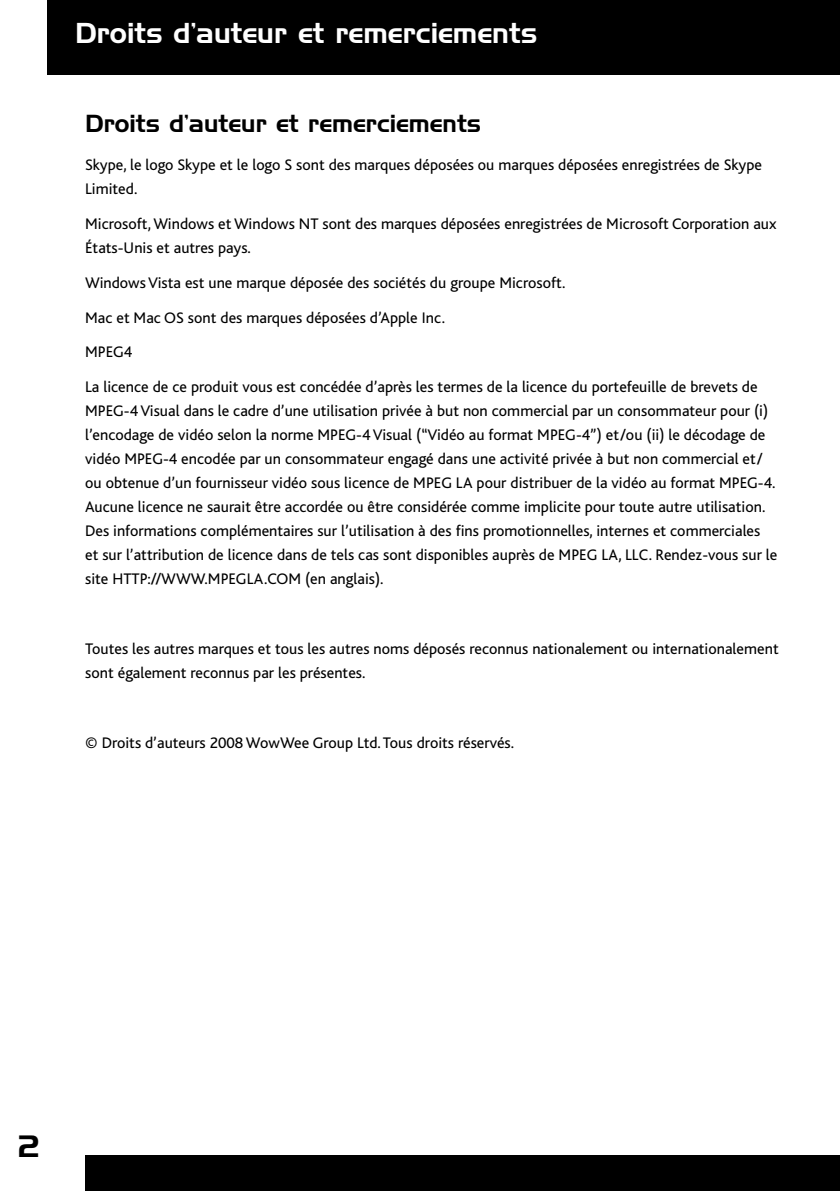
<style>
.page{position:relative;width:840px;height:1191px;background:#fff}
.page>*{position:absolute;margin:0;border:0;box-sizing:border-box;transform-origin:0 0}
.t1{font:30px "Handel Gothic BT";color:#000}
.t2{font:28px "Handel Gothic BT";color:#fff}
.t3{font:24px "Handel Gothic BT";color:#000}
.t4{font:16px/24px "Bliss";color:#000}
</style>
<div class="page">
<div style="left:47px;top:0;width:792px;height:74px;background:#000"></div>
<div style="left:85px;top:1155px;width:754px;height:36px;background:#000"></div>
<h2 class="t2" style="left:75px;top:16px;width:463px">Droits d’auteur et remerciements</h2>
<h3 class="t3" style="left:85px;top:109px;width:397px">Droits d’auteur et remerciements</h3>
<p class="t4" style="left:85px;top:153px;width:678px">Skype, le logo Skype et le logo S sont des marques déposées ou marques déposées enregistrées de Skype<br>Limited.</p>
<p class="t4" style="left:85px;top:212px;width:692px">Microsoft, Windows et Windows NT sont des marques déposées enregistrées de Microsoft Corporation aux<br>États-Unis et autres pays.</p>
<p class="t4" style="left:85px;top:265px;width:673px;line-height:34.8px">Windows Vista est une marque déposée des sociétés du groupe Microsoft.<br>Mac et Mac OS sont des marques déposées d’Apple Inc.<br>MPEG4<br>La licence de ce produit vous est concédée d’après les termes de la licence du portefeuille de brevets de</p>
<p class="t4" style="left:85px;top:399px;width:693px">MPEG-4 Visual dans le cadre d’une utilisation privée à but non commercial par un consommateur pour (i) l’encodage de vidéo selon la norme MPEG-4 Visual (“Vidéo au format MPEG-4”) et/ou (ii) le décodage de vidéo MPEG-4 encodée par un consommateur engagé dans une activité privée à but non commercial et/ ou obtenue d’un fournisseur vidéo sous licence de MPEG LA pour distribuer de la vidéo au format MPEG-4.<br>Aucune licence ne saurait être accordée ou être considérée comme implicite pour toute autre utilisation.<br>Des informations complémentaires sur l’utilisation à des fins promotionnelles, internes et commerciales et sur l’attribution de licence dans de tels cas sont disponibles auprès de MPEG LA, LLC. Rendez-vous sur le site HTTP://WWW.MPEGLA.COM (en anglais).</p>
<p class="t4" style="left:85px;top:637px;width:694px">Toutes les autres marques et tous les autres noms déposés reconnus nationalement ou internationalement sont également reconnus par les présentes.</p>
<p class="t4" style="left:85px;top:730px;width:430px">© Droits d’auteurs 2008 WowWee Group Ltd. Tous droits réservés.</p>
<h1 class="t1" style="left:18px;top:1128px;width:22px">2</h1>
</div>
